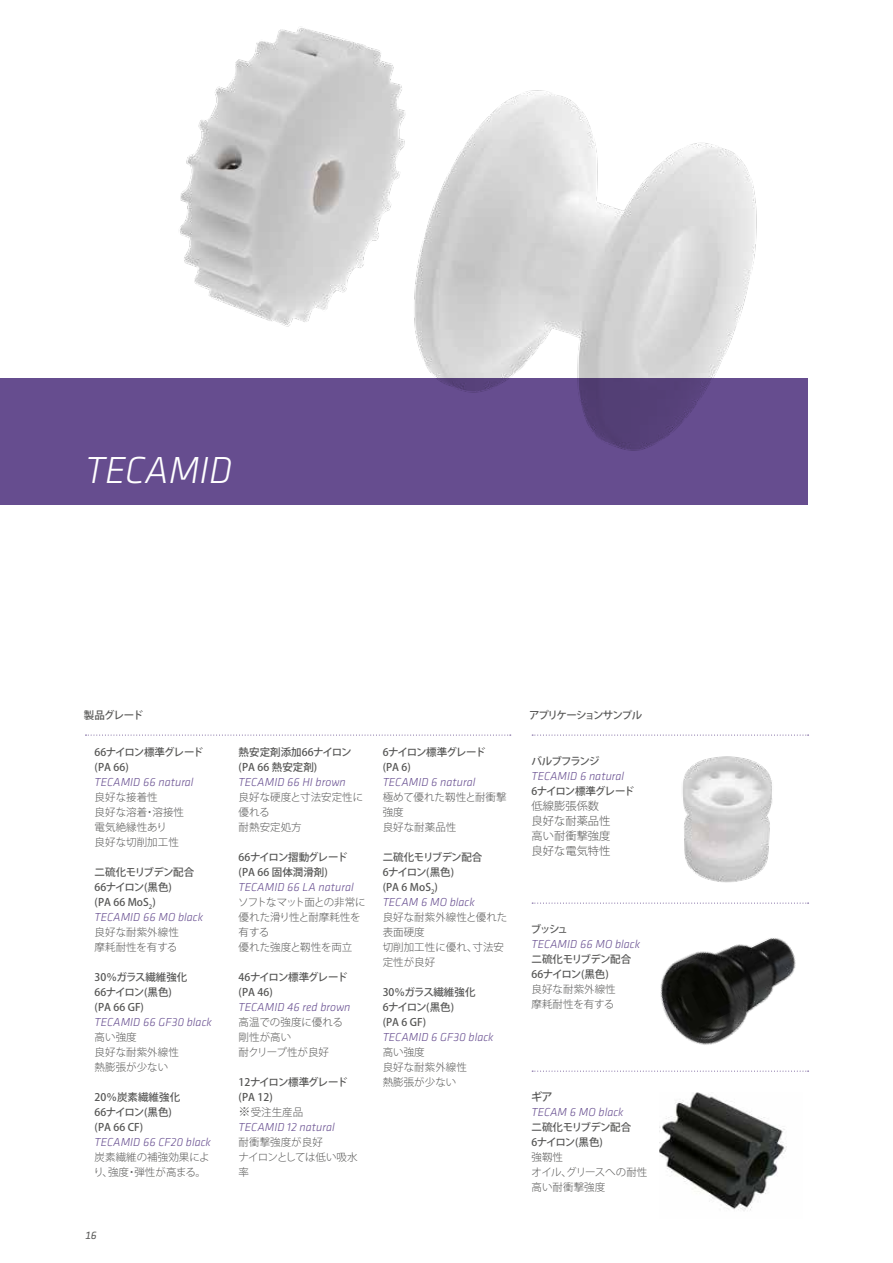
<style>
.page{position:relative;width:893px;height:1263px;background:#fff}
.page>*{position:absolute;margin:0;border:0;box-sizing:border-box;transform-origin:0 0}
.t1{font:italic 300 39px "Klavika";letter-spacing:-.005em;color:#fff}
.t2{font:italic 300 12px "Klavika";letter-spacing:.005em;color:#664d8f}
.t3{font:italic 500 11.25px "Klavika";letter-spacing:.005em;color:#575756}
.t4{font:300 11.25px/15px "Koz Go Pro";letter-spacing:.005em;color:#575756}
.t5{font:italic 11.25px "Klavika";color:#575756}
.t6{font:500 11.25px "Koz Go Pro";color:#575756}
.t7{font:300 10.5px/15px "Koz Go Pro";letter-spacing:.005em;color:#575756}
.t8{font:500 10.5px/15px "Koz Go Pro";letter-spacing:-.045em;color:#575756}
.t9{font:500 10.5px/15px "Koz Go Pro";letter-spacing:.005em;color:#575756}
.t10{font:300 10.5px/15px "Koz Go Pro";letter-spacing:-.015em;color:#575756}
.t11{font:500 10.5px/15px "Koz Go Pro";letter-spacing:-.025em;color:#575756}
.t12{font:500 10.5px/15px "Koz Go Pro";letter-spacing:-.015em;color:#575756}
.t13{font:500 10.5px/15px "Koz Go Pro";letter-spacing:-.085em;color:#575756}
.t14{font:500 10.5px/15px "Koz Go Pro";letter-spacing:-.005em;color:#575756}
.t15{font:500 10.5px "Koz Go Pro";letter-spacing:-.105em;color:#575756}
.t16{font:500 10.5px "Koz Go Pro";letter-spacing:-.095em;color:#575756}
.s1{font-weight:300;font-size:12px}
.s2{font-weight:300}
</style>
<div class="page">
<svg style="left:532px;top:735px;width:277px;height:1px"></svg>
<svg style="left:85px;top:735px;width:426px;height:1px"></svg>
<svg style="left:532px;top:903px;width:277px;height:1px"></svg>
<svg style="left:532px;top:1071px;width:277px;height:1px"></svg>
<img style="left:659px;top:1092px;width:128px;height:119px">
<img style="left:660px;top:938px;width:136px;height:107px">
<img style="left:682px;top:756px;width:90px;height:126px">
<img style="left:180px;top:28px;width:201px;height:299px">
<img style="left:373px;top:55px;width:384px;height:323px">
<div style="left:0;top:378px;width:808px;height:126px;background:#664d8f"></div>
<h1 class="t1" style="left:85px;top:446px;width:149px">TECAMID</h1>
<p class="t8" style="left:84px;top:708px;width:61px">製品グレード</p>
<p class="t15" style="left:529px;top:708px;width:115px">アプリケーションサンプル</p>
<p class="t3" style="left:85px;top:711px;width:84px">Overview of types</p>
<p class="t3" style="left:531px;top:711px;width:103px">Application examples</p>
<p class="t8" style="left:95px;top:745px;width:110px">66ナイロン標準グレード(PA 66)</p>
<p class="t2" style="left:95px;top:775px;width:101px">TECAMID 66 natural</p>
<p class="t7" style="left:95px;top:790px;width:91px">良好な接着性<br>良好な溶着・溶接性電気絶縁性あり<br>良好な切削加工性</p>
<p class="t11" style="left:95px;top:865px;width:101px">二硫化モリブデン配合<br>66ナイロン(黒色)<br>(PA 66 MoS<sub>2</sub>)</p>
<p class="t2" style="left:95px;top:910px;width:110px">TECAMID 66 MO black</p>
<p class="t7" style="left:95px;top:925px;width:86px">良好な耐紫外線性摩耗耐性を有する</p>
<p class="t9" style="left:95px;top:970px;width:94px">30％ガラス繊維強化<br>66ナイロン(黒色) (PA 66 GF)</p>
<p class="t2" style="left:95px;top:1015px;width:119px">TECAMID 66 GF30 black</p>
<p class="t7" style="left:95px;top:1030px;width:86px">高い強度<br>良好な耐紫外線性熱膨張が少ない</p>
<p class="t9" style="left:95px;top:1090px;width:87px">20％炭素繊維強化<br>66ナイロン(黒色) (PA 66 CF)</p>
<p class="t2" style="left:95px;top:1135px;width:118px">TECAMID 66 CF20 black</p>
<p class="t7" style="left:93px;top:1150px;width:118px">炭素繊維の補強効果により、強度・弾性が高まる。</p>
<p class="t5" style="left:85px;top:1228px;width:13px">16</p>
<p class="t9" style="left:239px;top:745px;width:115px">熱安定剤添加66ナイロン(PA 66 熱安定剤)</p>
<p class="t2" style="left:239px;top:775px;width:108px">TECAMID 66 HI brown</p>
<p class="t7" style="left:239px;top:790px;width:126px">良好な硬度と寸法安定性に優れる<br>耐熱安定処方</p>
<p class="t14" style="left:239px;top:850px;width:110px">66ナイロン摺動グレード(PA 66 固体潤滑剤)</p>
<p class="t2" style="left:239px;top:880px;width:117px">TECAMID 66 LA natural</p>
<p class="t10" style="left:238px;top:895px;width:129px">ソフトなマット面との非常に優れた滑り性と耐摩耗性を有する<br>優れた強度と靱性を両立</p>
<p class="t8" style="left:239px;top:970px;width:110px">46ナイロン標準グレード(PA 46)</p>
<p class="t2" style="left:239px;top:1000px;width:113px">TECAMID 46 red brown</p>
<p class="t7" style="left:239px;top:1015px;width:106px">高温での強度に優れる剛性が高い<br>耐クリープ性が良好</p>
<p class="t8" style="left:239px;top:1075px;width:110px">12ナイロン標準グレード(PA 12)<br><span class="s1">※</span><span class="s2">受注生産品</span></p>
<p class="t2" style="left:239px;top:1120px;width:98px">TECAMID 12 natural</p>
<p class="t7" style="left:238px;top:1135px;width:121px">耐衝撃強度が良好<br>ナイロンとしては低い吸水率</p>
<p class="t13" style="left:383px;top:745px;width:104px">6ナイロン標準グレード(PA 6)</p>
<p class="t2" style="left:383px;top:775px;width:94px">TECAMID 6 natural</p>
<p class="t7" style="left:383px;top:790px;width:125px">極めて優れた靱性と耐衝撃強度<br>良好な耐薬品性</p>
<p class="t8" style="left:383px;top:850px;width:101px">二硫化モリブデン配合<br>6ナイロン(黒色)<br>(PA 6 MoS<sub>2</sub>)</p>
<p class="t2" style="left:383px;top:895px;width:94px">TECAM 6 MO black</p>
<p class="t7" style="left:383px;top:910px;width:126px">良好な耐紫外線性と優れた表面硬度<br>切削加工性に優れ、寸法安定性が良好</p>
<p class="t12" style="left:383px;top:985px;width:94px">30％ガラス繊維強化<br>6ナイロン(黒色)<br>(PA 6 GF)</p>
<p class="t2" style="left:383px;top:1030px;width:112px">TECAMID 6 GF30 black</p>
<p class="t7" style="left:383px;top:1045px;width:86px">高い強度<br>良好な耐紫外線性熱膨張が少ない</p>
<p class="t13" style="left:531px;top:754px;width:70px">バルブフランジ</p>
<p class="t2" style="left:531px;top:768px;width:94px">TECAMID 6 natural</p>
<p class="t16" style="left:531px;top:784px;width:104px">6ナイロン標準グレード</p>
<p class="t4" style="left:531px;top:798px;width:80px">低線膨張係数良好な耐薬品性高い耐衝撃強度良好な電気特性</p>
<p class="t8" style="left:531px;top:922px;width:39px">ブッシュ</p>
<p class="t2" style="left:531px;top:936px;width:110px">TECAMID 66 MO black</p>
<p class="t8" style="left:531px;top:952px;width:101px">二硫化モリブデン配合<br>66ナイロン(黒色)</p>
<p class="t7" style="left:531px;top:981px;width:86px">良好な耐紫外線性摩耗耐性を有する</p>
<p class="t6" style="left:531px;top:1090px;width:23px">ギア</p>
<p class="t2" style="left:531px;top:1105px;width:94px">TECAM 6 MO black</p>
<p class="t8" style="left:531px;top:1120px;width:101px">二硫化モリブデン配合<br>6ナイロン(黒色)</p>
<p class="t7" style="left:531px;top:1150px;width:118px">強靱性<br>オイル、グリースへの耐性高い耐衝撃強度</p>
</div>
